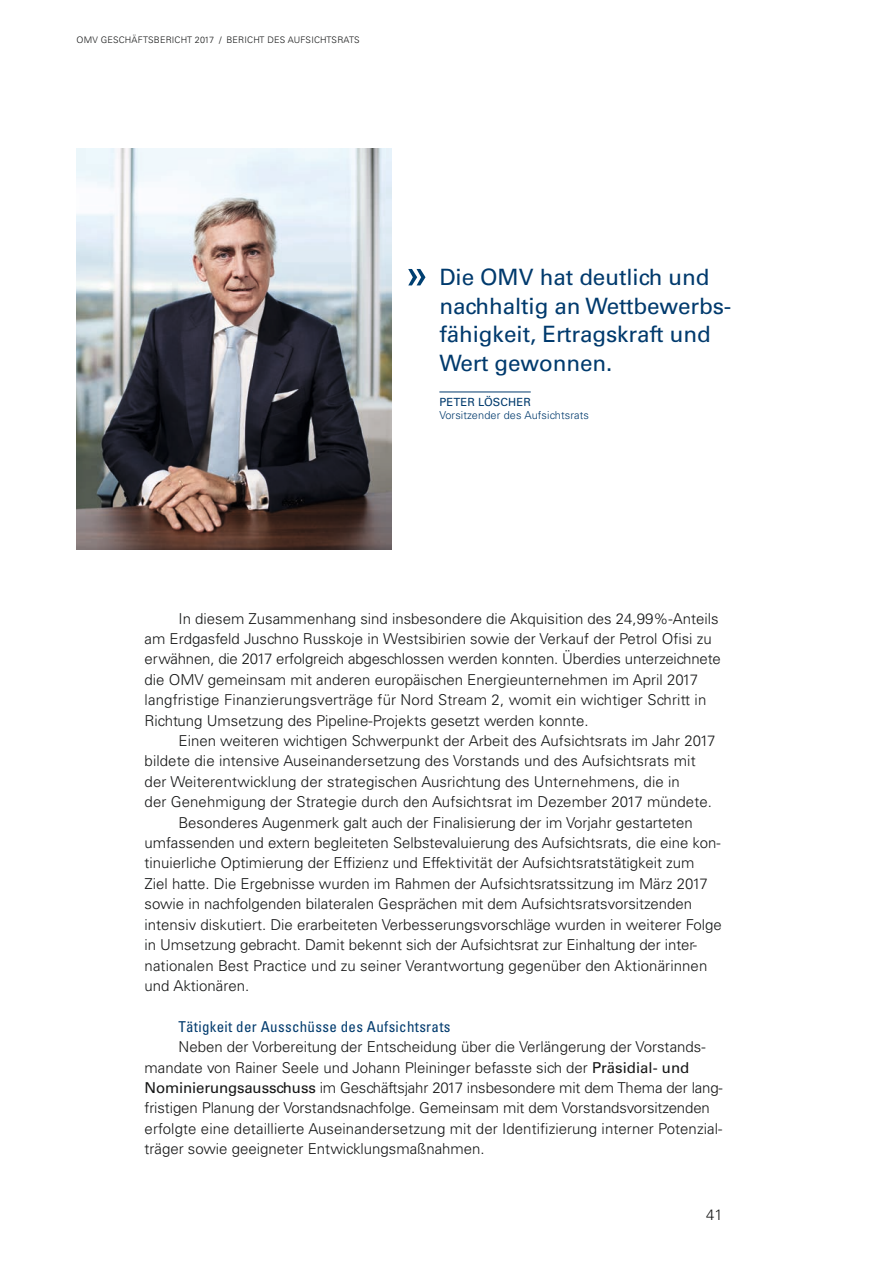
<style>
.page{position:relative;width:893px;height:1263px;background:#fff}
.page>*{position:absolute;margin:0;border:0;box-sizing:border-box;transform-origin:0 0}
.t1{font:22.5px/28.5px "Univers LT Std";letter-spacing:-.005em;color:#003a6d}
.t2{font:300 15px/20.4px "Univers LT Std";color:#151616}
.t3{font:condensed 15px "Univers LT Std";letter-spacing:.02em;color:#003a6d}
.t4{font:11.25px "Univers LT Std";letter-spacing:.01em;color:#003a6d}
.t5{font:300 10.95px "Univers LT Std";letter-spacing:.01em;color:#003a6d}
.t6{font:300 9px "Univers LT Std";letter-spacing:.02em;color:#151616}
.s1{font-weight:400}
</style>
<div class="page">
<img style="left:77px;top:149px;width:314px;height:400px">
<hr style="left:439px;top:392px;width:92px;height:1px;background:#003a6d">
<svg style="left:408px;top:269px;width:17px;height:16px"></svg>
<p class="t6" style="left:77px;top:34px;width:285px">OMV GESCHÄFTSBERICHT 2017 / BERICHT DES AUFSICHTSRATS</p>
<h1 class="t1" style="left:439px;top:263px;width:292px">Die OMV hat deutlich und nachhaltig an Wettbewerbs&shy;fähigkeit, Ertragskraft und<br>Wert gewonnen.</h1>
<p class="t4" style="left:439px;top:395px;width:93px">PETER LÖSCHER</p>
<p class="t5" style="left:439px;top:409px;width:151px">Vorsitzender des Aufsichtsrats</p>
<p class="t2" style="left:145px;top:608px;width:578px;text-indent:34px">In diesem Zusammenhang sind insbesondere die Akquisition des 24,99%-Anteils am Erdgasfeld Juschno Russkoje in Westsibirien sowie der Verkauf der Petrol Ofisi zu erwähnen, die 2017 erfolgreich abgeschlossen werden konnten. Überdies unterzeichnete die OMV gemeinsam mit anderen europäischen Energieunternehmen im April 2017 langfristige Finanzierungsverträge für Nord Stream 2, womit ein wichtiger Schritt in Richtung Umsetzung des Pipeline-Projekts gesetzt werden konnte.</p>
<p class="t2" style="left:179px;top:730px;width:539px">Einen weiteren wichtigen Schwerpunkt der Arbeit des Aufsichtsrats im Jahr 2017</p>
<p class="t2" style="left:145px;top:751px;width:553px">bildete die intensive Auseinandersetzung des Vorstands und des Aufsichtsrats mit</p>
<p class="t2" style="left:145px;top:771px;width:537px">der Weiterentwicklung der strategischen Ausrichtung des Unternehmens, die in</p>
<p class="t2" style="left:145px;top:792px;width:569px">der Genehmigung der Strategie durch den Aufsichtsrat im Dezember 2017 mündete.</p>
<p class="t2" style="left:179px;top:812px;width:516px">Besonderes Augenmerk galt auch der Finalisierung der im Vorjahr gestarteten</p>
<p class="t2" style="left:145px;top:832px;width:577px">umfassenden und extern begleiteten Selbstevaluierung des Aufsichtsrats, die eine kon-</p>
<p class="t2" style="left:145px;top:853px;width:551px">tinuierliche Optimierung der Effizienz und Effektivität der Aufsichtsratstätigkeit zum</p>
<p class="t2" style="left:145px;top:873px;width:565px">Ziel hatte. Die Ergebnisse wurden im Rahmen der Aufsichtsratssitzung im März 2017</p>
<p class="t2" style="left:145px;top:894px;width:549px">sowie in nachfolgenden bilateralen Gesprächen mit dem Aufsichtsratsvorsitzenden</p>
<p class="t2" style="left:145px;top:914px;width:579px">intensiv diskutiert. Die erarbeiteten Verbesserungsvorschläge wurden in weiterer Folge</p>
<p class="t2" style="left:145px;top:934px;width:554px">in Umsetzung gebracht. Damit bekennt sich der Aufsichtsrat zur Einhaltung der inter-</p>
<p class="t2" style="left:145px;top:955px;width:564px">nationalen Best Practice und zu seiner Verantwortung gegenüber den Aktionärinnen</p>
<p class="t2" style="left:145px;top:975px;width:106px">und Aktionären.</p>
<p class="t3" style="left:179px;top:1017px;width:273px">Tätigkeit der Ausschüsse des Aufsichtsrats</p>
<p class="t2" style="left:145px;top:1036px;width:580px;text-indent:34px">Neben der Vorbereitung der Entscheidung über die Verlängerung der Vorstands&shy;mandate von Rainer Seele und Johann Pleininger befasste sich der <span class="s1">Präsidial- und Nominierungsausschuss</span> im Geschäftsjahr 2017 insbesondere mit dem Thema der lang&shy;fristigen Planung der Vorstandsnachfolge. Gemeinsam mit dem Vorstandsvorsitzenden erfolgte eine detaillierte Auseinandersetzung mit der Identifizierung interner Potenzial&shy;träger sowie geeigneter Entwicklungsmaßnahmen.</p>
<p class="t2" style="left:706px;top:1205px;width:18px">41</p>
</div>
